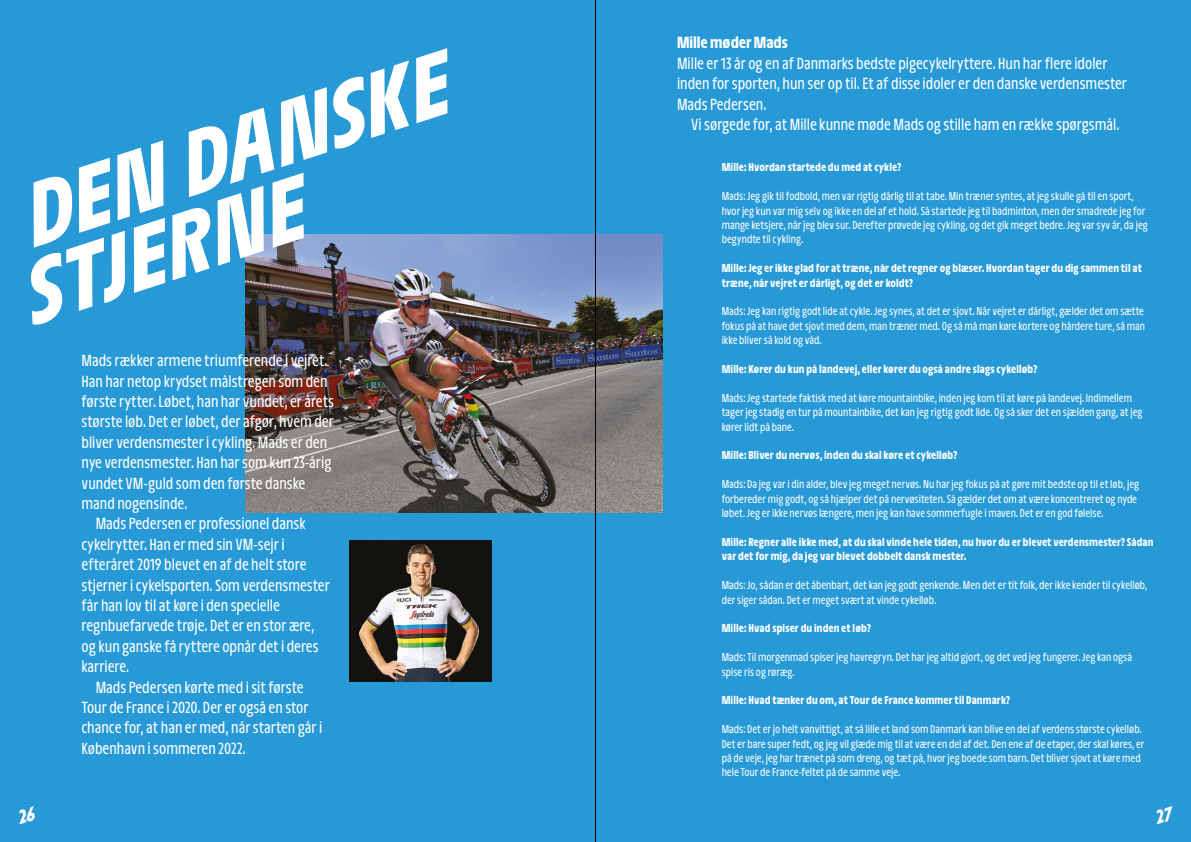
<style>
.page{position:relative;width:1191px;height:842px;background:#2699d6}
.page>*{position:absolute;margin:0;border:0;box-sizing:border-box;transform-origin:0 0}
.t1{font:700 94px/74.1px "Galibier 18";color:#fff}
.t2{font:17px/20.4px "Galibier Etroit";color:#fff}
.t3{font:700 17px "Galibier Etroit";color:#fff}
.t4{font:12px/14.4px "Galibier Etroit";color:#fff}
.t5{font:700 12px/14.4px "Galibier Etroit";letter-spacing:.01em;color:#fff}
</style>
<div class="page">
<img style="left:349px;top:540px;width:142px;height:142px">
<img style="left:246px;top:235px;width:416px;height:278px">
<hr style="left:595px;top:0;width:1px;height:842px;background:#000">
<h1 class="t1" style="left:-6px;top:194px;width:468px;rotate:-18deg">DEN DANSKE<br>STJERNE</h1>
<h2 class="t2" style="left:81px;top:351px;width:247px">Mads rækker armene triumferende i vejret.</h2>
<h2 class="t2" style="left:81px;top:371px;width:248px">Han har netop krydset målstregen som den</h2>
<h2 class="t2" style="left:81px;top:392px;width:254px">første rytter. Løbet, han har vundet, er årets</h2>
<h2 class="t2" style="left:81px;top:412px;width:254px">største løb. Det er løbet, der afgør, hvem der</h2>
<h2 class="t2" style="left:81px;top:432px;width:247px">bliver verdensmester i cykling. Mads er den</h2>
<h2 class="t2" style="left:81px;top:453px;width:251px">nye verdensmester. Han har som kun 23-årig</h2>
<h2 class="t2" style="left:81px;top:473px;width:225px">vundet VM-guld som den første danske</h2>
<h2 class="t2" style="left:81px;top:494px;width:107px">mand nogensinde.</h2>
<h2 class="t2" style="left:96px;top:514px;width:212px">Mads Pedersen er professionel dansk</h2>
<h2 class="t2" style="left:81px;top:534px;width:205px">cykelrytter. Han er med sin VM-sejr i</h2>
<h2 class="t2" style="left:81px;top:555px;width:226px">efteråret 2019 blevet en af de helt store</h2>
<h2 class="t2" style="left:81px;top:575px;width:250px">stjerner i cykelsporten. Som verdensmester</h2>
<h2 class="t2" style="left:81px;top:596px;width:200px">får han lov til at køre i den specielle</h2>
<h2 class="t2" style="left:81px;top:616px;width:234px">regnbuefarvede trøje. Det er en stor ære,</h2>
<h2 class="t2" style="left:81px;top:636px;width:239px">og kun ganske få ryttere opnår det i deres</h2>
<h2 class="t2" style="left:81px;top:657px;width:49px">karriere.</h2>
<h2 class="t2" style="left:96px;top:677px;width:209px">Mads Pedersen kørte med i sit første</h2>
<h2 class="t2" style="left:81px;top:698px;width:229px">Tour de France i 2020. Der er også en stor</h2>
<h2 class="t2" style="left:81px;top:718px;width:242px">chance for, at han er med, når starten går i</h2>
<h2 class="t2" style="left:81px;top:738px;width:166px">København i sommeren 2022.</h2>
<h2 class="t3" style="left:677px;top:34px;width:112px">Mille møder Mads</h2>
<h2 class="t2" style="left:677px;top:53px;width:451px">Mille er 13 år og en af Danmarks bedste pigecykelryttere. Hun har flere idoler inden for sporten, hun ser op til. Et af disse idoler er den danske verdensmester<br>Mads Pedersen.</h2>
<h2 class="t2" style="left:691px;top:115px;width:430px">Vi sørgede for, at Mille kunne møde Mads og stille ham en række spørgsmål.</h2>
<p class="t5" style="left:721px;top:161px;width:181px">Mille: Hvordan startede du med at cykle?</p>
<p class="t4" style="left:721px;top:189px;width:428px">Mads: Jeg gik til fodbold, men var rigtig dårlig til at tabe. Min træner syntes, at jeg skulle gå til en sport, hvor jeg kun var mig selv og ikke en del af et hold. Så startede jeg til badminton, men der smadrede jeg for mange ketsjere, når jeg blev sur. Derefter prøvede jeg cykling, og det gik meget bedre. Jeg var syv år, da jeg begyndte til cykling.</p>
<p class="t5" style="left:721px;top:261px;width:422px">Mille: Jeg er ikke glad for at træne, når det regner og blæser. Hvordan tager du dig sammen til at træne, når vejret er dårligt, og det er koldt?</p>
<p class="t4" style="left:721px;top:305px;width:425px;text-align:justify">Mads: Jeg kan rigtig godt lide at cykle. Jeg synes, at det er sjovt. Når vejret er dårligt, gælder det om sætte fokus på at have det sjovt med dem, man træner med. Og så må man køre kortere og hårdere ture, så man ikke bliver så kold og våd.</p>
<p class="t5" style="left:721px;top:362px;width:317px">Mille: Kører du kun på landevej, eller kører du også andre slags cykelløb?</p>
<p class="t4" style="left:721px;top:391px;width:422px">Mads: Jeg startede faktisk med at køre mountainbike, inden jeg kom til at køre på landevej. Indimellem tager jeg stadig en tur på mountainbike, det kan jeg rigtig godt lide. Og så sker det en sjælden gang, at jeg kører lidt på bane.</p>
<p class="t5" style="left:721px;top:449px;width:237px">Mille: Bliver du nervøs, inden du skal køre et cykelløb?</p>
<p class="t4" style="left:721px;top:477px;width:419px">Mads: Da jeg var i din alder, blev jeg meget nervøs. Nu har jeg fokus på at gøre mit bedste op til et løb, jeg forbereder mig godt, og så hjælper det på nervøsiteten. Så gælder det om at være koncentreret og nyde løbet. Jeg er ikke nervøs længere, men jeg kan have sommerfugle i maven. Det er en god følelse.</p>
<p class="t5" style="left:721px;top:535px;width:433px">Mille: Regner alle ikke med, at du skal vinde hele tiden, nu hvor du er blevet verdensmester? Sådan var det for mig, da jeg var blevet dobbelt dansk mester.</p>
<p class="t4" style="left:721px;top:578px;width:427px">Mads: Jo, sådan er det åbenbart, det kan jeg godt genkende. Men det er tit folk, der ikke kender til cykelløb, der siger sådan. Det er meget svært at vinde cykelløb.</p>
<p class="t5" style="left:721px;top:621px;width:151px">Mille: Hvad spiser du inden et løb?</p>
<p class="t4" style="left:721px;top:650px;width:412px">Mads: Til morgenmad spiser jeg havregryn. Det har jeg altid gjort, og det ved jeg fungerer. Jeg kan også spise ris og røræg.</p>
<p class="t5" style="left:721px;top:693px;width:290px">Mille: Hvad tænker du om, at Tour de France kommer til Danmark?</p>
<p class="t4" style="left:721px;top:722px;width:424px">Mads: Det er jo helt vanvittigt, at så lille et land som Danmark kan blive en del af verdens største cykelløb.<br>Det er bare super fedt, og jeg vil glæde mig til at være en del af det. Den ene af de etaper, der skal køres, er på de veje, jeg har trænet på som dreng, og tæt på, hvor jeg boede som barn. Det bliver sjovt at køre med hele Tour de France-feltet på de samme veje.</p>
</div>
